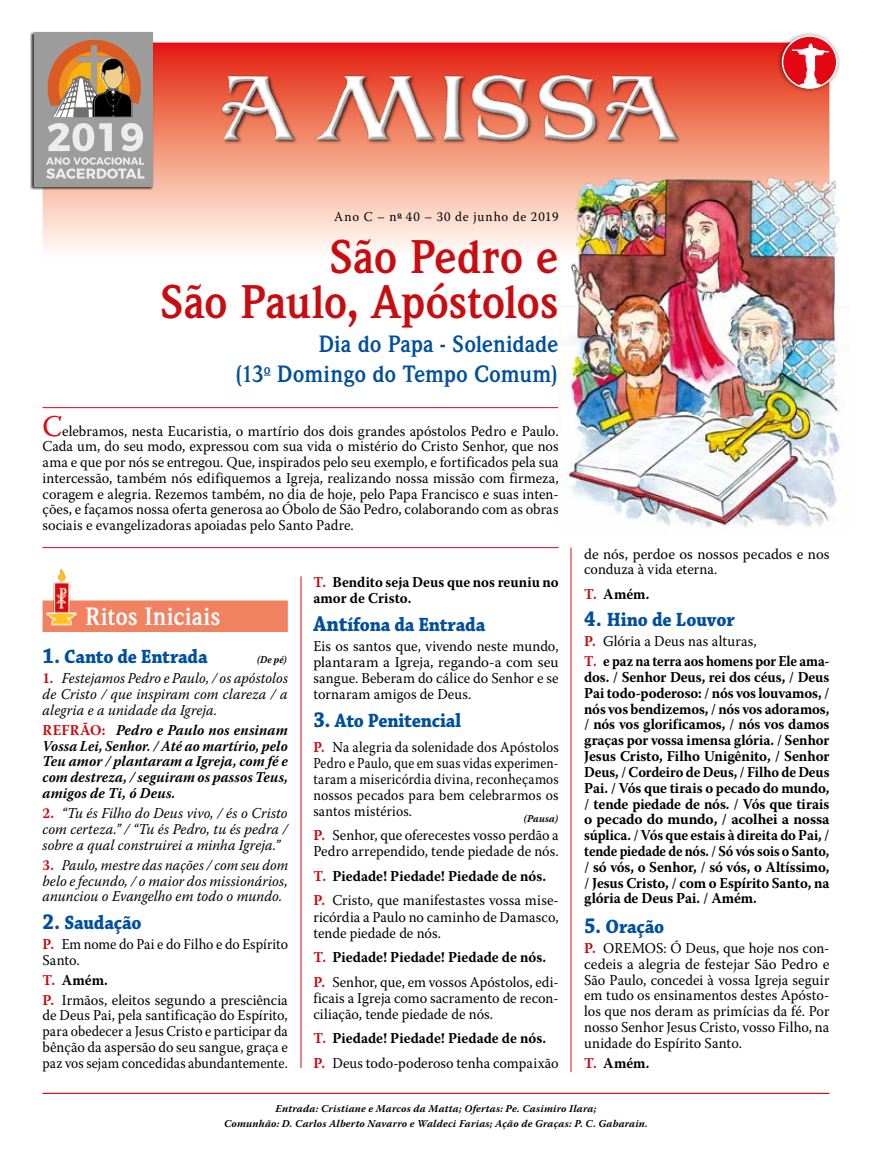
<style>
.page{position:relative;width:872px;height:1170px;background:#fff}
.page>*{position:absolute;margin:0;border:0;box-sizing:border-box;transform-origin:0 0}
.t1{font:700 48px/45px "Weidemann IT Cby BT";letter-spacing:-.01em;color:#c90c0f;text-align:right;scale:.95 1}
.t2{font:700 25.5px "Weidemann IT Cby BT";color:#fff;scale:.95 1}
.t3{font:700 24px/29.7px "Weidemann IT Cby BT";letter-spacing:-.01em;color:#004f9f;text-align:right;scale:.95 1}
.t4{font:700 20.25px "Chaparral Pro";letter-spacing:-.005em;color:#004f9f;scale:.91 1}
.t5{font:15px/15.8px "Warnock Pro";letter-spacing:.005em;color:#000;scale:.95 1}
.t6{font:700 15px/15.8px "Warnock Pro";letter-spacing:-.005em;color:#000;scale:.95 1}
.t7{font:italic 15px/15.8px "Warnock Pro";letter-spacing:.005em;color:#000;text-align:justify;scale:.93 1}
.t8{font:15px/16px "Warnock Pro";letter-spacing:.005em;color:#000;text-align:justify;scale:.91 1}
.t9{font:italic 700 15px/15.8px "Warnock Pro";letter-spacing:.01em;color:#000;text-align:justify;scale:.95 1}
.t10{font:italic 15px/15.8px "Warnock Pro";letter-spacing:.005em;color:#000;text-align:justify;scale:.95 1}
.t11{font:700 15px/20.1px "Warnock Pro";letter-spacing:-.005em;color:#000;scale:.91 1}
.t12{font:15px/15.8px "Warnock Pro";letter-spacing:.005em;color:#000}
.t13{font:15px/15.8px "Warnock Pro";letter-spacing:.005em;color:#000;scale:.93 1}
.t14{font:13.5px "Warnock Pro";letter-spacing:.06em;color:#000;scale:.95 1}
.t15{font:italic 700 10.5px/15px "Warnock Pro";letter-spacing:.02em;color:#000;text-align:center}
.t16{font:italic 700 10.5px "Warnock Pro";letter-spacing:.02em;color:#000;scale:.95 1}
.t17{font:italic 700 10.5px "Warnock Pro";letter-spacing:.02em;color:#000;scale:.91 1}
.s1{font-size:30px;color:#e30613}
.s2{font-size:22.5px}
.s3{font-weight:700;font-style:normal;color:#c90c0f}
.s4{font-style:normal;color:#c90c0f}
.s5{font-weight:700;color:#c90c0f}
.s6{font-weight:700}
.s7{color:#c90c0f}
.s8{font-weight:400}
</style>
<div class="page">
<svg style="left:43px;top:43px;width:786px;height:207px;background:#f39784"></svg>
<img style="left:216px;top:69px;width:466px;height:77px">
<div style="left:43px;top:600px;width:245px;height:32px;background:#f08262"></div>
<img style="left:47px;top:568px;width:30px;height:57px">
<hr style="left:43px;top:407px;width:515px;height:1px;background:#e30613">
<hr style="left:43px;top:547px;width:515px;height:1px;background:#e30613">
<hr style="left:43px;top:1092px;width:786px;height:1px;background:#e30613">
<hr style="left:570px;top:547px;width:1px;height:524px;background:#e30613">
<img style="left:558px;top:162px;width:286px;height:366px">
<hr style="left:300px;top:576px;width:1px;height:491px;background:#e30613">
<div style="left:30px;top:31px;width:123px;height:159px;background:#000;opacity:.75"></div>
<div style="left:35px;top:33px;width:118px;height:153px;background:#9d9c9c"></div>
<svg style="left:48px;top:40px;width:93px;height:77px"></svg>
<svg style="left:48px;top:123px;width:95px;height:28px"></svg>
<svg style="left:46px;top:157px;width:98px;height:22px"></svg>
<div style="left:776px;top:31px;width:65px;height:63px;background:#000;opacity:.5"></div>
<svg style="left:782px;top:36px;width:54px;height:52px"></svg>
<img style="left:782px;top:43px;width:54px;height:45px">
<div style="left:782px;top:35px;width:55px;height:54px;border:2px solid #fff;border-radius:50%"></div>
<p class="t14" style="left:334px;top:209px;width:238px">Ano C – n<sup>o</sup> 40 – 30 de junho de 2019</p>
<h1 class="t1" style="left:160px;top:233px;width:421px">São Pedro e<br>São Paulo, Apóstolos</h1>
<h3 class="t3" style="left:235px;top:328px;width:342px">Dia do Papa - Solenidade<br>(13<sup>o</sup> Domingo do Tempo Comum)</h3>
<p class="t5" style="left:43px;top:422px;width:545px;text-align:justify"><span class="s1">C</span>elebramos, nesta Eucaristia, o martírio dos dois grandes apóstolos Pedro e Paulo.<br>Cada um, do seu modo, expressou com sua vida o mistério do Cristo Senhor, que nos ama e que por nós se entregou. Que, inspirados pelo seu exemplo, e fortificados pela sua intercessão, também nós edifiquemos a Igreja, realizando nossa missão com firmeza, coragem e alegria. Rezemos também, no dia de hoje, pelo Papa Francisco e suas inten&shy;ções, e façamos nossa oferta generosa ao Óbolo de São Pedro, colaborando com as obras sociais e evangelizadoras apoiadas pelo Santo Padre.</p>
<h2 class="t2" style="left:85px;top:600px;width:144px">Ritos Iniciais</h2>
<h3 class="t4" style="left:43px;top:644px;width:183px"><span class="s2">1.</span> Canto de Entrada</h3>
<p class="t17" style="left:257px;top:653px;width:34px">(De pé)</p>
<p class="t7" style="left:43px;top:670px;width:265px"><span class="s3">1.</span> Festejamos Pedro e Paulo, / os apóstolos de Cristo / que inspiram com clareza / a alegria e a unidade da Igreja.</p>
<p class="t9" style="left:43px;top:721px;width:260px"><span class="s4">REFRÃO:</span> Pedro e Paulo nos ensinam Vossa Lei, Senhor. / Até ao martírio, pelo Teu amor / plantaram a Igreja, com fé e com destreza, / seguiram os passos Teus, amigos de Ti, ó Deus.</p>
<p class="t10" style="left:43px;top:805px;width:260px"><span class="s3">2.</span> “Tu és Filho do Deus vivo, / és o Cristo com certeza.” / “Tu és Pedro, tu és pedra / sobre a qual construirei a minha Igreja.”</p>
<p class="t7" style="left:43px;top:856px;width:265px"><span class="s3">3.</span> Paulo, mestre das nações / com seu dom belo e fecundo, / o maior dos missionários, anunciou o Evangelho em todo o mundo.</p>
<h3 class="t4" style="left:43px;top:910px;width:110px"><span class="s2">2.</span> Saudação</h3>
<p class="t13" style="left:43px;top:935px;width:266px"><span class="s5">P.</span> Em nome do Pai e do Filho e do Espírito<br>Santo.</p>
<p class="t5" style="left:43px;top:969px;width:260px;line-height:20.1px"><span class="s5">T.</span> <span class="s6">Amém.<br></span><span class="s5">P.</span> Irmãos, eleitos segundo a presciência</p>
<p class="t5" style="left:43px;top:1007px;width:260px;text-align:justify">de Deus Pai, pela santificação do Espírito, para obedecer a Jesus Cristo e participar da bênção da aspersão do seu sangue, graça e paz vos sejam concedidas abundantemente.</p>
<p class="t6" style="left:313px;top:574px;width:260px"><span class="s7">T.</span> Bendito seja Deus que nos reuniu no amor de Cristo.</p>
<h3 class="t4" style="left:313px;top:612px;width:190px"><span class="s2">Ant</span>ífona da Entrada</h3>
<p class="t5" style="left:313px;top:638px;width:260px;text-align:justify">Eis os santos que, vivendo neste mundo, plantaram a Igreja, regando-a com seu sangue. Beberam do cálice do Senhor e se tornaram amigos de Deus.</p>
<h3 class="t4" style="left:313px;top:708px;width:164px"><span class="s2">3.</span> Ato Penitencial</h3>
<p class="t8" style="left:313px;top:738px;width:271px"><span class="s5">P.</span> Na alegria da solenidade dos Apóstolos Pedro e Paulo, que em suas vidas experimen&shy;taram a misericórdia divina, reconheçamos nossos pecados para bem celebrarmos os santos mistérios.</p>
<p class="t16" style="left:524px;top:811px;width:38px">(Pausa)</p>
<p class="t5" style="left:313px;top:827px;width:260px"><span class="s5">P.</span> Senhor, que oferecestes vosso perdão a<br>Pedro arrependido, tende piedade de nós.</p>
<p class="t5" style="left:313px;top:863px;width:260px;line-height:24.6px"><span class="s5">T.</span> <span class="s6">Piedade! Piedade! Piedade de nós.<br></span><span class="s5">P.</span> Cristo, que manifestastes vossa mise-</p>
<p class="t5" style="left:313px;top:908px;width:260px">ricórdia a Paulo no caminho de Damasco, tende piedade de nós.</p>
<p class="t5" style="left:313px;top:944px;width:260px;line-height:24.6px"><span class="s5">T.</span> <span class="s6">Piedade! Piedade! Piedade de nós.<br></span><span class="s5">P.</span> Senhor, que, em vossos Apóstolos, edi-</p>
<p class="t5" style="left:313px;top:989px;width:260px">ficais a Igreja como sacramento de recon&shy;ciliação, tende piedade de nós.</p>
<p class="t5" style="left:313px;top:1025px;width:260px;line-height:24.6px"><span class="s5">T.</span> <span class="s6">Piedade! Piedade! Piedade de nós.<br></span><span class="s5">P.</span> Deus todo-poderoso tenha compaixão</p>
<p class="t12" style="left:584px;top:545px;width:247px">de nós, perdoe os nossos pecados e nos conduza à vida eterna.</p>
<p class="t6" style="left:584px;top:585px;width:70px"><span class="s7">T.</span> Amém.</p>
<h3 class="t4" style="left:584px;top:607px;width:167px"><span class="s2">4.</span> Hino de Louvor</h3>
<p class="t11" style="left:584px;top:631px;width:271px"><span class="s7">P.</span> <span class="s8">Glória a Deus nas alturas,<br></span><span class="s7">T.</span> e paz na terra aos homens por Ele ama-</p>
<p class="t6" style="left:584px;top:669px;width:260px;text-align:justify">dos. / Senhor Deus, rei dos céus, / Deus Pai todo-poderoso: / nós vos louvamos, / nós vos bendizemos, / nós vos adoramos, / nós vos glorificamos, / nós vos damos graças por vossa imensa glória. / Senhor Jesus Cristo, Filho Unigênito, / Senhor Deus, / Cordeiro de Deus, / Filho de Deus Pai. / Vós que tirais o pecado do mundo, / tende piedade de nós. / Vós que tirais o pecado do mundo, / acolhei a nossa súplica. / Vós que estais à direita do Pai, / tende piedade de nós. / Só vós sois o Santo, / só vós, o Senhor, / só vós, o Altíssimo, / Jesus Cristo, / com o Espírito Santo, na glória de Deus Pai. / Amém.</p>
<h3 class="t4" style="left:584px;top:914px;width:89px"><span class="s2">5.</span> Oração</h3>
<p class="t5" style="left:584px;top:939px;width:260px;text-align:justify"><span class="s5">P.</span> OREMOS: Ó Deus, que hoje nos con&shy;cedeis a alegria de festejar São Pedro e São Paulo, concedei à vossa Igreja seguir em tudo os ensinamentos destes Apósto&shy;los que nos deram as primícias da fé. Por nosso Senhor Jesus Cristo, vosso Filho, na unidade do Espírito Santo.</p>
<p class="t6" style="left:584px;top:1054px;width:70px"><span class="s7">T.</span> Amém.</p>
<p class="t15" style="left:224px;top:1101px;width:425px">Entrada: Cristiane e Marcos da Matta; Ofertas: Pe. Casimiro Ilara;<br>Comunhão: D. Carlos Alberto Navarro e Waldeci Farias; Ação de Graças: P. C. Gabarain.</p>
</div>
